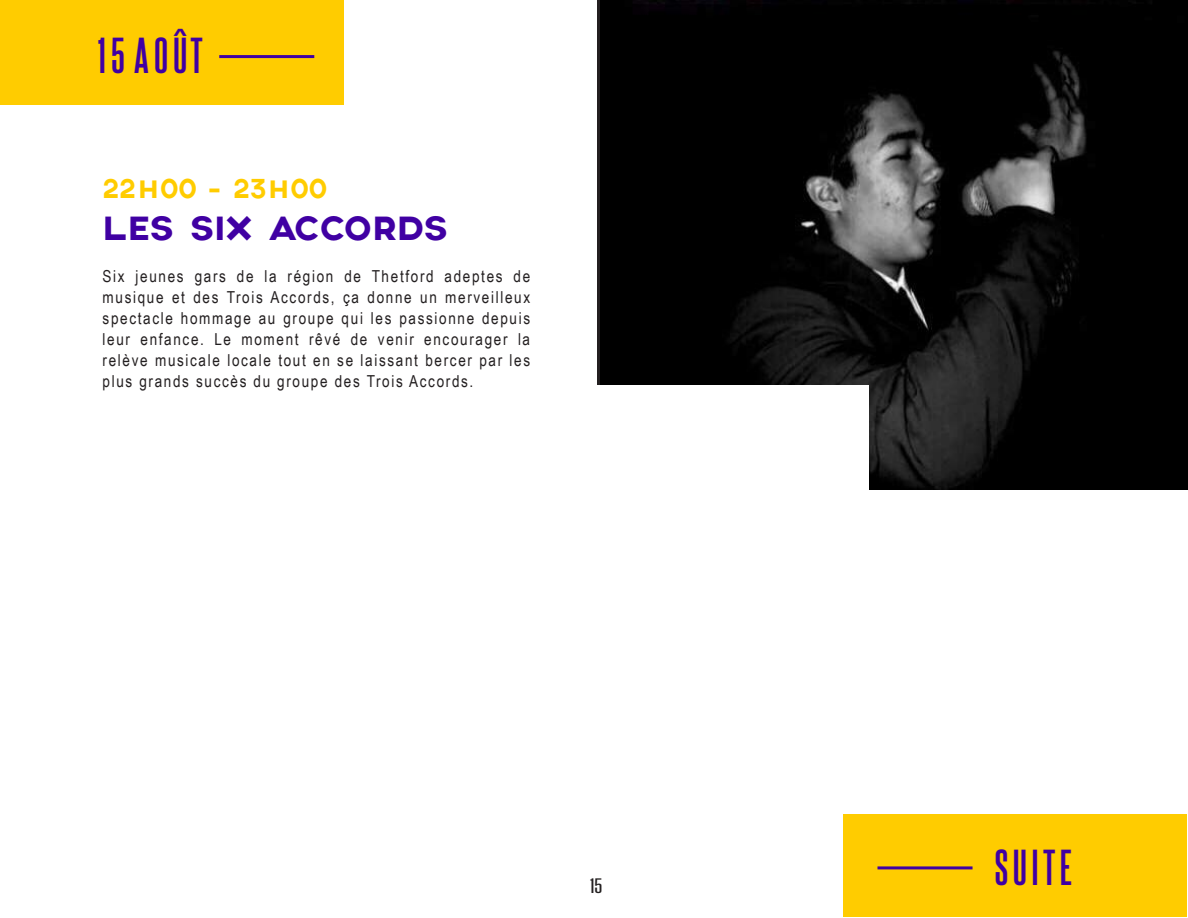
<style>
.page{position:relative;width:1188px;height:918px;background:#fff}
.page>*{position:absolute;margin:0;border:0;box-sizing:border-box;transform-origin:0 0}
.t1{font:700 43.5px "Steelfish Rg";letter-spacing:.1em;color:#4000a3}
.t2{font:36px "Axis";color:#4000a3}
.t3{font:27px "Axis";letter-spacing:.04em;color:#fc0}
.t4{font:18px "Steelfish Rg";color:#231f20;scale:1.38 1}
.t5{font:16.5px/21px "Arial Narrow";letter-spacing:.1em;color:#231f20;text-align:justify}
</style>
<div class="page">
<div style="left:0;top:0;width:344px;height:105px;background:#fc0"></div>
<div style="left:843px;top:814px;width:344px;height:103px;background:#fc0"></div>
<img style="left:600px;top:0;width:588px;height:489px">
<div style="left:595px;top:386px;width:274px;height:116px;background:#fff"></div>
<hr style="left:219px;top:55px;width:95px;height:3px;background:#4000a3">
<hr style="left:878px;top:866px;width:95px;height:3px;background:#4000a3">
<h1 class="t1" style="left:98px;top:25px;width:107px">15 AOÛT</h1>
<h3 class="t3" style="left:103px;top:173px;width:226px">22H00 - 23H00</h3>
<h2 class="t2" style="left:103px;top:207px;width:347px">LES SIX ACCORDS</h2>
<p class="t5" style="left:103px;top:265px;width:429px">Six jeunes gars de la région de Thetford adeptes de musique et des Trois Accords, ça donne un merveilleux spectacle hommage au groupe qui les passionne depuis leur enfance. Le moment rêvé de venir encourager la relève musicale locale tout en se laissant bercer par les plus grands succès du groupe des Trois Accords.</p>
<p class="t4" style="left:590px;top:873px;width:10px">15</p>
<h1 class="t1" style="left:995px;top:836px;width:78px">SUITE</h1>
</div>
